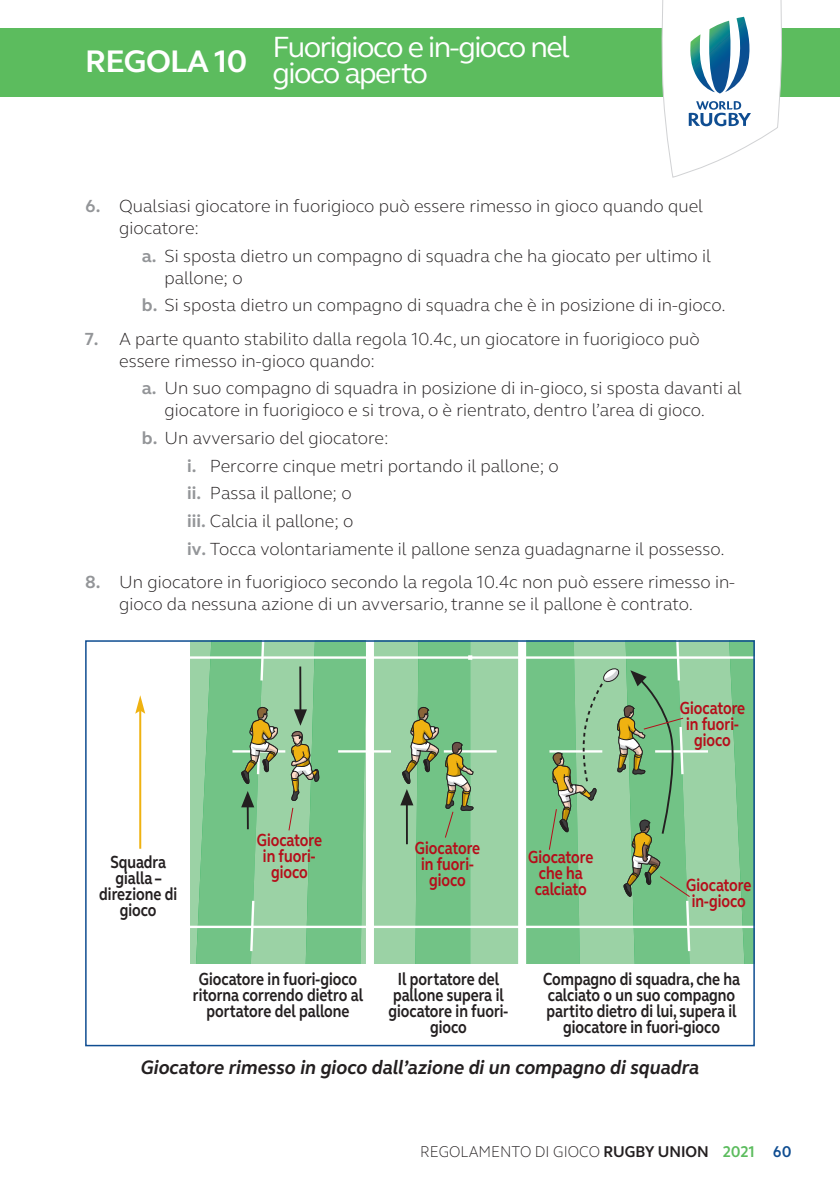
<style>
.page{position:relative;width:840px;height:1191px;background:#fff}
.page>*{position:absolute;margin:0;border:0;box-sizing:border-box;transform-origin:0 0}
.t1{font:700 32px "Webb Ellis Cup";letter-spacing:-.025em;color:#fff}
.t2{font:30px/26px "Webb Ellis Cup";letter-spacing:-.05em;color:#fff}
.t3{font:italic 700 20px "Webb Ellis Cup";color:#231f20;scale:.94 1}
.t4{font:300 18px/22px "Webb Ellis Cup";color:#231f20}
.t5{font:700 18px/16px "Webb Ellis Cup";color:#231f20;text-align:center;scale:.8 1}
.t6{font:700 18px/16px "Webb Ellis Cup";color:#b50e1a;text-align:center;scale:.8 1}
.t7{font:300 16px "Webb Ellis Cup";color:#231f20;scale:.94 1}
.t8{font:700 16px "Webb Ellis Cup";color:#5cbc5e;scale:.94 1}
.t9{font:700 16px "Webb Ellis Cup";color:#0f4d91;scale:.94 1}
.s1{font-weight:700;color:#939598}
.s2{font-weight:700}
</style>
<div class="page">
<div style="left:0;top:28px;width:839px;height:68px;background:#5cbc5e"></div>
<svg style="left:661px;top:0;width:120px;height:178px"></svg>
<hr style="left:139px;top:710px;width:2px;height:138px;background:#efb211">
<svg style="left:135px;top:695px;width:10px;height:18px"></svg>
<svg style="left:191px;top:643px;width:560px;height:320px;background:#8bc896"></svg>
<div style="left:85px;top:640px;width:669px;height:406px;border:2px solid #0f4d91"></div>
<p class="t1" style="left:85px;top:42px;width:164px">REGOLA 10</p>
<p class="t2" style="left:272px;top:34px;width:299px">Fuorigioco e in-gioco nel gioco aperto</p>
<p class="t4" style="left:119px;top:195px;width:585px;text-indent:-34px"><span class="s1">6.</span> Qualsiasi giocatore in fuorigioco può essere rimesso in gioco quando quel giocatore:</p>
<p class="t4" style="left:164px;top:245px;width:547px;text-indent:-23px"><span class="s1">a.</span> Si sposta dietro un compagno di squadra che ha giocato per ultimo il pallone; o</p>
<p class="t4" style="left:142px;top:294px;width:585px"><span class="s1">b.</span> Si sposta dietro un compagno di squadra che è in posizione di in-gioco.</p>
<p class="t4" style="left:119px;top:328px;width:581px;text-indent:-34px"><span class="s1">7.</span> A parte quanto stabilito dalla regola 10.4c, un giocatore in fuorigioco può essere rimesso in-gioco quando:</p>
<p class="t4" style="left:164px;top:377px;width:578px;text-indent:-23px"><span class="s1">a.</span> Un suo compagno di squadra in posizione di in-gioco, si sposta davanti al giocatore in fuorigioco e si trova, o è rientrato, dentro l’area di gioco.</p>
<p class="t4" style="left:142px;top:427px;width:248px"><span class="s1">b.</span> Un avversario del giocatore:</p>
<p class="t4" style="left:187px;top:455px;width:373px"><span class="s1">i.</span> Percorre cinque metri portando il pallone; o</p>
<p class="t4" style="left:187px;top:482px;width:166px"><span class="s1">ii.</span> Passa il pallone; o</p>
<p class="t4" style="left:187px;top:510px;width:168px"><span class="s1">iii.</span> Calcia il pallone; o</p>
<p class="t4" style="left:187px;top:538px;width:538px"><span class="s1">iv.</span> Tocca volontariamente il pallone senza guadagnarne il possesso.</p>
<p class="t4" style="left:85px;top:571px;width:651px;text-align:center"><span class="s1">8.</span> Un giocatore in fuorigioco secondo la regola 10.4c non può essere rimesso in&shy;gioco da nessuna azione di un avversario, tranne se il pallone è contrato.</p>
<p class="t6" style="left:679px;top:700px;width:83px">Giocatore in fuori&shy;gioco</p>
<p class="t5" style="left:99px;top:854px;width:99px">Squadra gialla – direzione di gioco</p>
<p class="t6" style="left:256px;top:832px;width:83px">Giocatore in fuori&shy;gioco</p>
<p class="t6" style="left:414px;top:839px;width:83px">Giocatore in fuori&shy;gioco</p>
<p class="t6" style="left:527px;top:849px;width:83px">Giocatore che ha calciato</p>
<p class="t6" style="left:685px;top:877px;width:83px">Giocatore in-gioco</p>
<p class="t5" style="left:193px;top:971px;width:214px">Giocatore in fuori-gioco ritorna correndo dietro al portatore del pallone</p>
<p class="t5" style="left:388px;top:971px;width:151px">Il portatore del pallone supera il giocatore in fuori&shy;gioco</p>
<p class="t5" style="left:542px;top:971px;width:248px">Compagno di squadra, che ha calciato o un suo compagno partito dietro di lui, supera il giocatore in fuori-gioco</p>
<p class="t3" style="left:141px;top:1055px;width:595px">Giocatore rimesso in gioco dall’azione di un compagno di squadra</p>
<p class="t7" style="left:420px;top:1142px;width:308px">REGOLAMENTO DI GIOCO <span class="s2">RUGBY UNION</span></p>
<p class="t8" style="left:722px;top:1142px;width:35px">2021</p>
<p class="t9" style="left:772px;top:1142px;width:21px">60</p>
</div>
